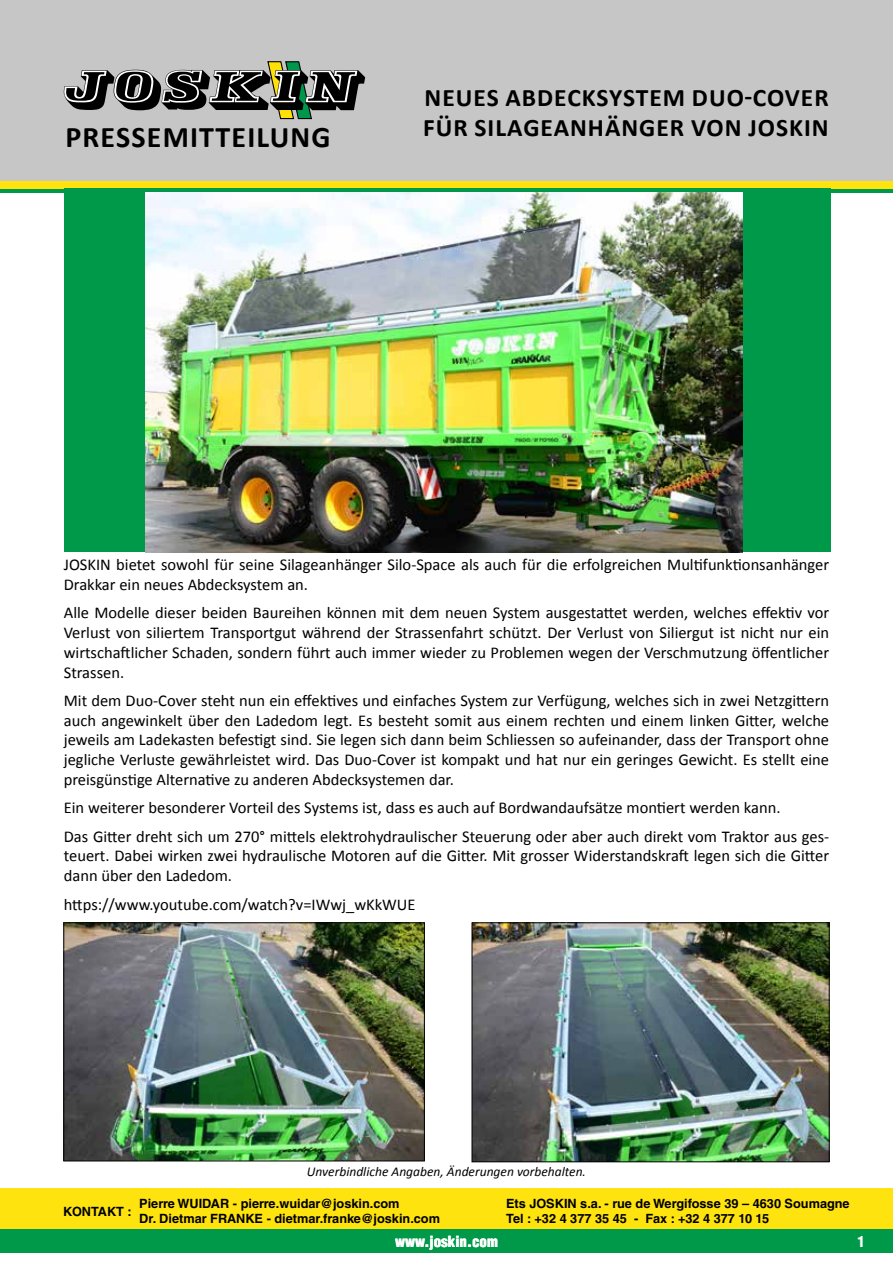
<style>
.page{position:relative;width:893px;height:1263px;background:#fff}
.page>*{position:absolute;margin:0;border:0;box-sizing:border-box;transform-origin:0 0}
.t1{font:700 30px "Calibri";letter-spacing:.04em;color:#000}
.t2{font:700 25.2px/30.6px "Calibri";letter-spacing:.04em;color:#000}
.t3{font:16.5px/19.8px "Calibri";color:#000}
.t4{font:900 condensed 15px "Helvetica LT Std";color:#fff}
.t5{font:italic 13.5px "Calibri";color:#000}
.t6{font:700 12.75px/15.3px "Helvetica LT Std";color:#000}
</style>
<div class="page">
<div style="left:0;top:1229px;width:893px;height:23px;background:#00994a"></div>
<hr style="left:0;top:189px;width:893px;height:4px;background:#00994a">
<div style="left:0;top:1189px;width:893px;height:40px;background:#ffe30f"></div>
<div style="left:0;top:180px;width:893px;height:9px;background:#ffe30f"></div>
<div style="left:0;top:0;width:893px;height:181px;background:#c6c6c6"></div>
<svg style="left:64px;top:61px;width:301px;height:58px"></svg>
<div style="left:64px;top:189px;width:766px;height:363px;background:#00994a"></div>
<img style="left:145px;top:193px;width:598px;height:359px">
<img style="left:474px;top:924px;width:354px;height:236px">
<div style="left:472px;top:922px;width:358px;height:240px;border:1px solid #000"></div>
<img style="left:65px;top:924px;width:358px;height:235px">
<div style="left:63px;top:922px;width:362px;height:239px;border:1px solid #000"></div>
<h1 class="t1" style="left:65px;top:118px;width:267px">PRESSEMITTEILUNG</h1>
<h2 class="t2" style="left:423px;top:82px;width:407px">NEUES ABDECKSYSTEM DUO-COVER<br>FÜR SILAGEANHÄNGER VON JOSKIN</h2>
<p class="t3" style="left:64px;top:555px;width:767px">JOSKIN bietet sowohl für seine Silageanhänger Silo-Space als auch für die erfolgreichen Multifunktionsanhänger<br>Drakkar ein neues Abdecksystem an.</p>
<p class="t3" style="left:64px;top:603px;width:767px;text-align:justify">Alle Modelle dieser beiden Baureihen können mit dem neuen System ausgestattet werden, welches effektiv vor Verlust von siliertem Transportgut während der Strassenfahrt schützt. Der Verlust von Siliergut ist nicht nur ein wirtschaftlicher Schaden, sondern führt auch immer wieder zu Problemen wegen der Verschmutzung öffentlicher Strassen.</p>
<p class="t3" style="left:64px;top:690px;width:767px;text-align:justify">Mit dem Duo-Cover steht nun ein effektives und einfaches System zur Verfügung, welches sich in zwei Netzgittern auch angewinkelt über den Ladedom legt. Es besteht somit aus einem rechten und einem linken Gitter, welche jeweils am Ladekasten befestigt sind. Sie legen sich dann beim Schliessen so aufeinander, dass der Transport ohne jegliche Verluste gewährleistet wird. Das Duo-Cover ist kompakt und hat nur ein geringes Gewicht. Es stellt eine preisgünstige Alternative zu anderen Abdecksystemen dar.</p>
<p class="t3" style="left:64px;top:794px;width:767px;line-height:28.3px">Ein weiterer besonderer Vorteil des Systems ist, dass es auch auf Bordwandaufsätze montiert werden kann.<br>Das Gitter dreht sich um 270° mittels elektrohydraulischer Steuerung oder aber auch direkt vom Traktor aus ges-</p>
<p class="t3" style="left:64px;top:846px;width:767px">teuert. Dabei wirken zwei hydraulische Motoren auf die Gitter. Mit grosser Widerstandskraft legen sich die Gitter dann über den Ladedom.</p>
<p class="t3" style="left:64px;top:894px;width:353px">https://www.youtube.com/watch?v=IWwj_wKkWUE</p>
<p class="t5" style="left:307px;top:1163px;width:281px">Unverbindliche Angaben, Änderungen vorbehalten.</p>
<p class="t6" style="left:63px;top:1204px;width:70px">KONTAKT :</p>
<p class="t6" style="left:139px;top:1196px;width:302px">Pierre WUIDAR - pierre.wuidar@joskin.com<br>Dr. Dietmar FRANKE - dietmar.franke@joskin.com</p>
<p class="t6" style="left:506px;top:1195px;width:345px">Ets JOSKIN s.a. - rue de Wergifosse 39 – 4630 Soumagne<br>Tel : +32 4 377 35 45 - Fax : +32 4 377 10 15</p>
<p class="t4" style="left:395px;top:1232px;width:104px">www.joskin.com</p>
<p class="t4" style="left:857px;top:1232px;width:9px">1</p>
</div>
